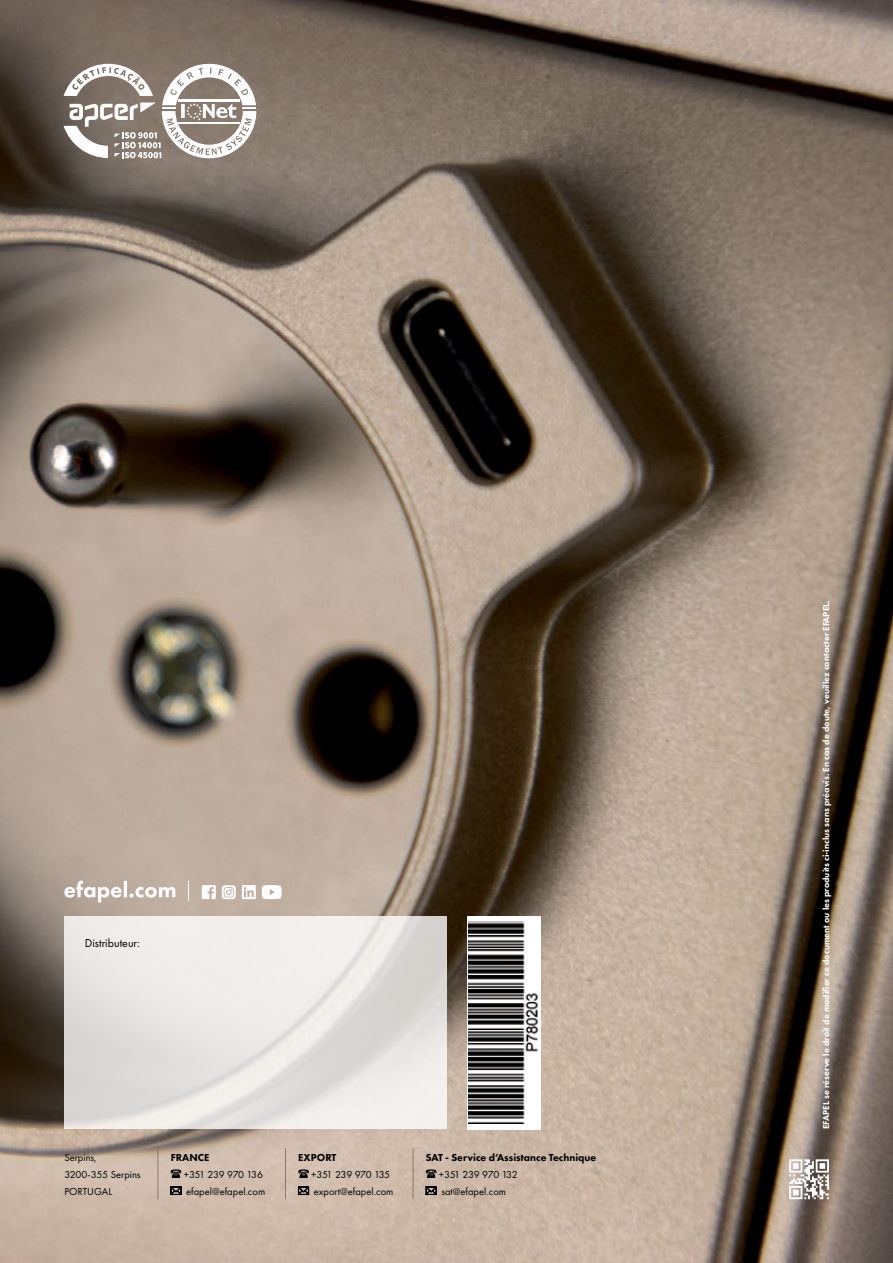
<style>
.page{position:relative;width:893px;height:1263px;background:#fff}
.page>*{position:absolute;margin:0;border:0;box-sizing:border-box;transform-origin:0 0}
.t1{font:12px "Futura PT";color:#000}
.t2{font:10.5px "Futura PT";color:#000}
.t3{font:800 10.5px "Futura PT";color:#000}
.t4{font:10.5px "Futura PT";letter-spacing:-.04em;color:#000}
.t5{font:10.5px "Futura PT";letter-spacing:-.045em;color:#000}
.t6{font:800 9px "Futura PT";color:#fff}
</style>
<div class="page">
<img style="left:0;top:0;width:893px;height:1263px">
<svg style="left:64px;top:916px;width:382px;height:213px;background:#e7e4e2"></svg>
<svg style="left:64px;top:64px;width:192px;height:94px"></svg>
<svg style="left:789px;top:1159px;width:40px;height:40px"></svg>
<svg style="left:202px;top:885px;width:14px;height:14px"></svg>
<svg style="left:242px;top:885px;width:14px;height:14px"></svg>
<svg style="left:262px;top:885px;width:20px;height:14px"></svg>
<svg style="left:222px;top:885px;width:14px;height:14px"></svg>
<svg style="left:188px;top:881px;width:1px;height:20px"></svg>
<svg style="left:64px;top:881px;width:111px;height:21px"></svg>
<svg style="left:158px;top:1148px;width:1px;height:51px"></svg>
<svg style="left:285px;top:1148px;width:1px;height:51px"></svg>
<svg style="left:413px;top:1148px;width:1px;height:51px"></svg>
<svg style="left:171px;top:1169px;width:10px;height:9px"></svg>
<svg style="left:298px;top:1169px;width:11px;height:9px"></svg>
<svg style="left:426px;top:1169px;width:10px;height:9px"></svg>
<svg style="left:170px;top:1186px;width:11px;height:9px"></svg>
<svg style="left:298px;top:1186px;width:11px;height:9px"></svg>
<svg style="left:425px;top:1186px;width:12px;height:9px"></svg>
<div style="left:467px;top:916px;width:73px;height:213px;background:#fff"></div>
<img style="left:468px;top:921px;width:70px;height:203px">
<p class="t1" style="left:85px;top:935px;width:57px">Distributeur:</p>
<p class="t2" style="left:64px;top:1151px;width:34px">Serpins,</p>
<p class="t3" style="left:171px;top:1150px;width:40px">FRANCE</p>
<p class="t3" style="left:298px;top:1150px;width:40px">EXPORT</p>
<p class="t3" style="left:426px;top:1150px;width:172px">SAT - Service d’Assistance Technique</p>
<p class="t2" style="left:64px;top:1168px;width:78px">3200-355 Serpins</p>
<p class="t4" style="left:184px;top:1168px;width:81px">+351 239 970 136</p>
<p class="t4" style="left:311px;top:1168px;width:80px">+351 239 970 135</p>
<p class="t5" style="left:439px;top:1168px;width:80px">+351 239 970 132</p>
<p class="t2" style="left:64px;top:1185px;width:49px">PORTUGAL</p>
<p class="t2" style="left:186px;top:1185px;width:81px">efapel@efapel.com</p>
<p class="t2" style="left:314px;top:1185px;width:81px">export@efapel.com</p>
<p class="t2" style="left:441px;top:1185px;width:66px">sat@efapel.com</p>
<p class="t6" style="left:820px;top:1129px;width:530px;rotate:-90deg">EFAPEL se réserve le droit de modifier ce document ou les produits ci-inclus sans préavis. En cas de doute, veuillez contacter EFAPEL.</p>
</div>
